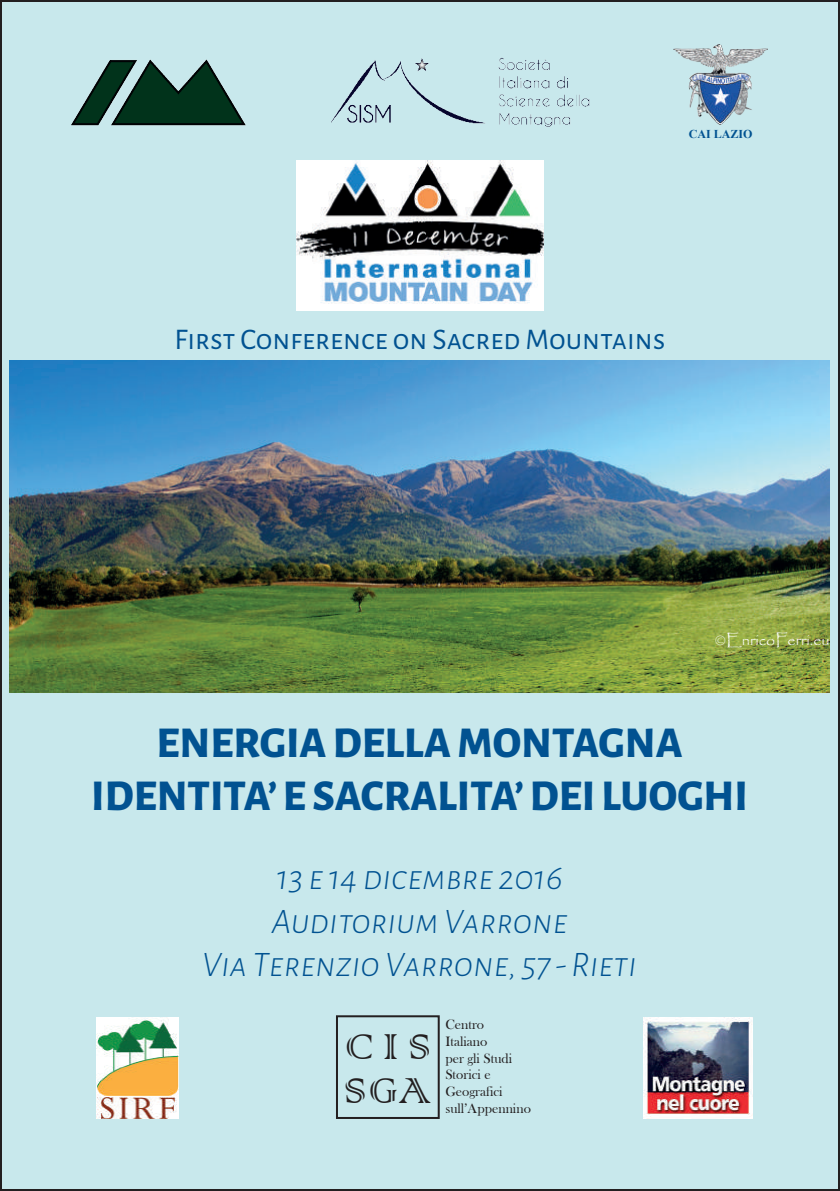
<style>
.page{position:relative;width:840px;height:1191px;background:#fff}
.page>*{position:absolute;margin:0;border:0;box-sizing:border-box;transform-origin:0 0}
.t1{font:48px/44px "Colonna";letter-spacing:.13em;color:#231f20}
.t2{font:800 44px/52.8px "Alegreya Sans SC";color:#015291;text-align:center}
.t3{font:italic 300 36px/43.2px "Alegreya Sans SC";color:#015291;text-align:center}
.t4{font:30px "Alegreya Sans SC";color:#015291}
.t5{font:16px "Papyrus";color:#fff}
.t6{font:14px/16.8px "Bask Old Face";color:#231f20}
.t7{font:700 12px "Times New Roman";color:#015291}
</style>
<div class="page">
<div style="left:1px;top:1px;width:837px;height:1189px;background:#c8e8ec"></div>
<svg style="left:0;top:0;width:1px;height:1191px"></svg>
<img style="left:10px;top:361px;width:819px;height:332px">
<img style="left:331px;top:58px;width:259px;height:69px">
<img style="left:97px;top:1017px;width:81px;height:102px">
<img style="left:72px;top:60px;width:174px;height:66px">
<img style="left:673px;top:45px;width:94px;height:79px">
<img style="left:643px;top:1017px;width:109px;height:102px">
<div style="left:336px;top:1015px;width:103px;height:104px;border:2px solid #231f20"></div>
<img style="left:297px;top:160px;width:246px;height:151px">
<p class="t7" style="left:688px;top:125px;width:65px">CAI LAZIO</p>
<p class="t4" style="left:174px;top:319px;width:492px">First Conference on Sacred Mountains</p>
<p class="t5" style="left:714px;top:630px;width:116px">©EnricoFerri.eu</p>
<p class="t2" style="left:91px;top:713px;width:658px">ENERGIA DELLA MONTAGNA<br>IDENTITA’ E SACRALITA’ DEI LUOGHI</p>
<p class="t3" style="left:202px;top:855px;width:436px">13 e 14 dicembre 2016<br>Auditorium Varrone<br>Via Terenzio Varrone, 57 - Rieti</p>
<h1 class="t1" style="left:344px;top:1023px;width:88px">CIS<br>SGA</h1>
<p class="t6" style="left:445px;top:1016px;width:87px">Centro<br>Italiano<br>per gli Studi<br>Storici e<br>Geografici sull’Appennino</p>
</div>
